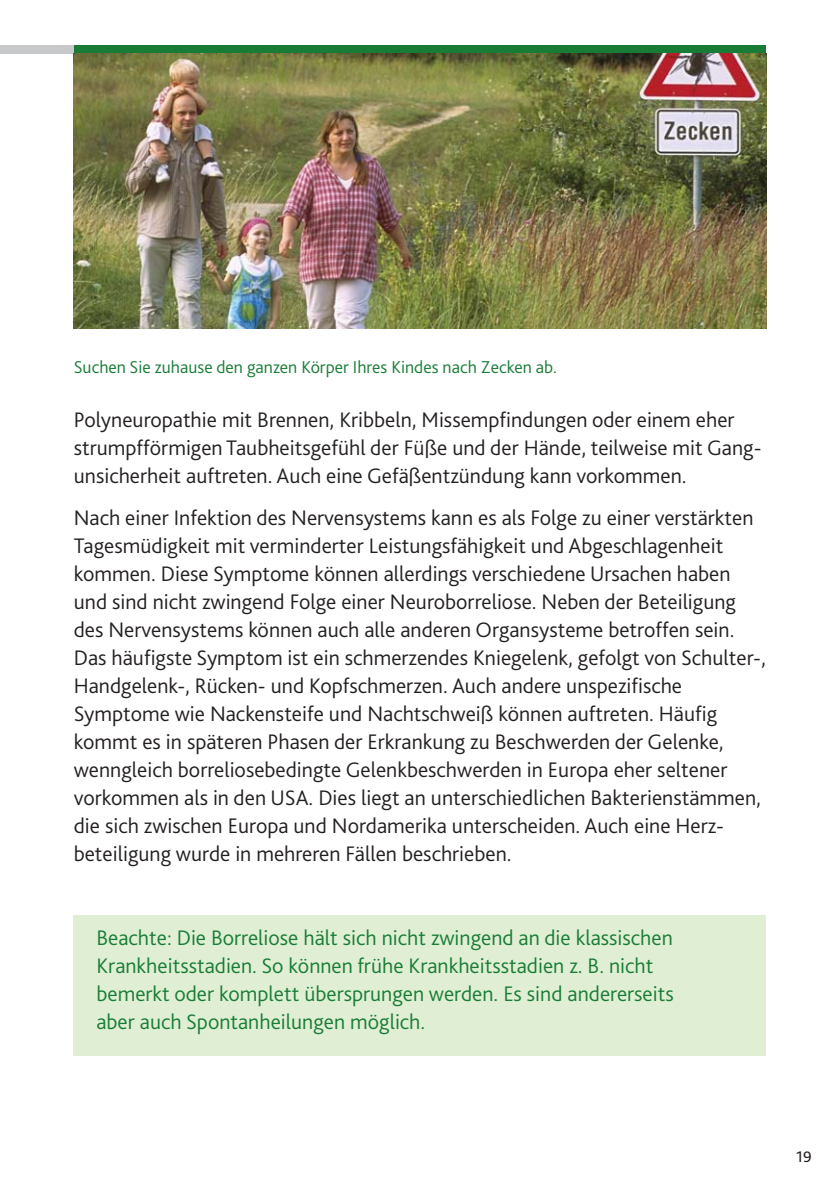
<style>
.page{position:relative;width:840px;height:1191px;background:#fff}
.page>*{position:absolute;margin:0;border:0;box-sizing:border-box;transform-origin:0 0}
.t1{font:300 22px/28px "Bliss 2";color:#231f20}
.t2{font:300 22px/28px "Bliss 2";color:#187c36}
.t3{font:300 18px "Bliss 2";color:#187c36}
.t4{font:16px "Bliss 2";color:#231f20}
</style>
<div class="page">
<div style="left:74px;top:45px;width:691px;height:9px;background:#187c36"></div>
<div style="left:0;top:45px;width:74px;height:9px;background:#c6c8ca"></div>
<img style="left:74px;top:54px;width:691px;height:275px">
<div style="left:74px;top:916px;width:691px;height:140px;background:#e0efd4"></div>
<p class="t3" style="left:74px;top:360px;width:484px">Suchen Sie zuhause den ganzen Körper Ihres Kindes nach Zecken ab.</p>
<p class="t1" style="left:74px;top:408px;width:689px">Polyneuropathie mit Brennen, Kribbeln, Missempfindungen oder einem eher strumpfförmigen Taubheitsgefühl der Füße und der Hände, teilweise mit Gang&shy;unsicherheit auftreten. Auch eine Gefäßentzündung kann vorkommen.</p>
<p class="t1" style="left:74px;top:506px;width:693px">Nach einer Infektion des Nervensystems kann es als Folge zu einer verstärkten Tagesmüdigkeit mit verminderter Leistungsfähigkeit und Abgeschlagenheit kommen. Diese Symptome können allerdings verschiedene Ursachen haben und sind nicht zwingend Folge einer Neuroborreliose. Neben der Beteiligung des Nervensystems können auch alle anderen Organsysteme betroffen sein.<br>Das häufigste Symptom ist ein schmerzendes Kniegelenk, gefolgt von Schulter-, Handgelenk-, Rücken- und Kopfschmerzen. Auch andere unspezifische Symptome wie Nackensteife und Nachtschweiß können auftreten. Häufig kommt es in späteren Phasen der Erkrankung zu Beschwerden der Gelenke, wenngleich borreliosebedingte Gelenkbeschwerden in Europa eher seltener vorkommen als in den USA. Dies liegt an unterschiedlichen Bakterienstämmen, die sich zwischen Europa und Nordamerika unterscheiden. Auch eine Herz&shy;beteiligung wurde in mehreren Fällen beschrieben.</p>
<p class="t2" style="left:96px;top:926px;width:578px">Beachte: Die Borreliose hält sich nicht zwingend an die klassischen Krankheitsstadien. So können frühe Krankheitsstadien z. B. nicht bemerkt oder komplett übersprungen werden. Es sind andererseits aber auch Spontanheilungen möglich.</p>
<p class="t4" style="left:795px;top:1150px;width:17px">19</p>
</div>
